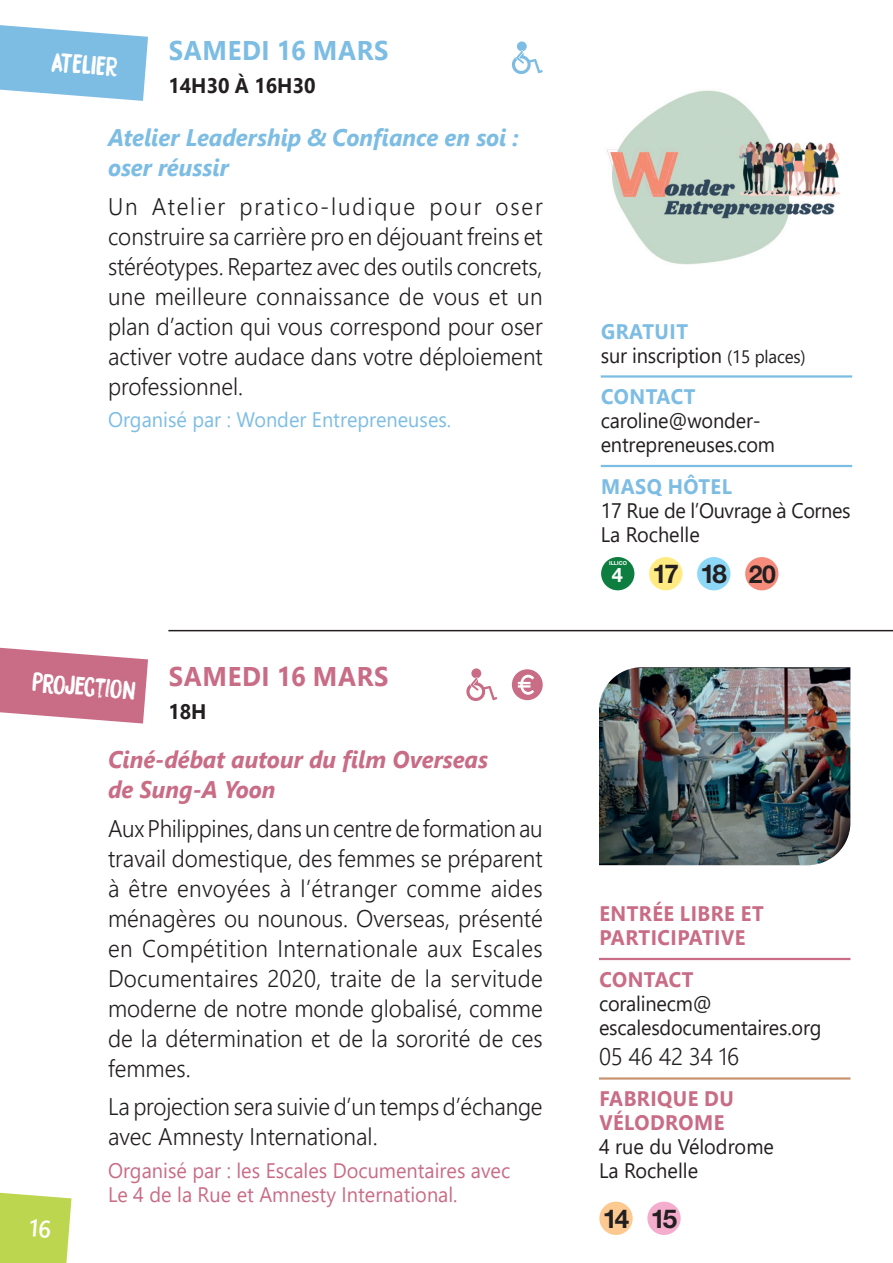
<style>
.page{position:relative;width:893px;height:1263px;background:#fff}
.page>*{position:absolute;margin:0;border:0;box-sizing:border-box;transform-origin:0 0}
.t1{font:700 27px "Segoe UI";letter-spacing:.025em;color:#7dbde4;scale:.95 1}
.t2{font:700 27px "Segoe UI";letter-spacing:.025em;color:#c96c86;scale:.95 1}
.t3{font:700 26.1px "Helvetica Neue LT Pro";letter-spacing:-.1em;color:#231f20}
.t4{font:300 24px/30px "Segoe UI";color:#231f20;text-align:justify;scale:.95 1}
.t5{font:italic 700 24px/30px "Segoe UI";color:#7dbde4;scale:.95 1}
.t6{font:italic 700 24px/30px "Segoe UI";color:#c96c86;scale:.95 1}
.t7{font:24px "DK Bocadillo";color:#fff;scale:.95 1}
.t8{font:21px/24px "Segoe UI";letter-spacing:-.01em;color:#231f20;scale:.95 1}
.t9{font:21px/24px "Segoe UI";color:#c96c86;scale:.95 1}
.t10{font:700 21px/24px "Segoe UI";letter-spacing:.025em;color:#c96c86;scale:.95 1}
.t11{font:21px "Segoe UI";color:#7dbde4;scale:.95 1}
.t12{font:700 21px "Segoe UI";letter-spacing:.025em;color:#7dbde4;scale:.95 1}
.t13{font:700 21px "Segoe UI";color:#231f20;scale:.95 1}
.t14{font:700 5.4px "Helvetica Neue LT Pro";color:#fff}
.s1{font-weight:700;color:#7dbde4}
.s2{font-size:18px}
.s3{font-size:20.1px;color:#fff}
.s4{font-size:24.9px}
</style>
<div class="page">
<img style="left:599px;top:667px;width:251px;height:198px">
<svg style="left:0;top:25px;width:148px;height:76px"></svg>
<svg style="left:512px;top:41px;width:31px;height:33px"></svg>
<hr style="left:601px;top:375px;width:251px;height:3px;background:#7dbde4">
<hr style="left:601px;top:465px;width:251px;height:2px;background:#7dbde4">
<div style="left:601px;top:557px;width:33px;height:33px;background:#0d7e3f;border-radius:50%"></div>
<div style="left:649px;top:557px;width:33px;height:33px;background:#ffeb82;border-radius:50%"></div>
<div style="left:697px;top:557px;width:33px;height:33px;background:#8dd7f7;border-radius:50%"></div>
<div style="left:745px;top:557px;width:33px;height:33px;background:#f48b7b;border-radius:50%"></div>
<img style="left:607px;top:90px;width:233px;height:175px">
<svg style="left:0;top:648px;width:148px;height:75px;background:#d18298"></svg>
<svg style="left:466px;top:668px;width:31px;height:33px"></svg>
<svg style="left:512px;top:669px;width:31px;height:31px"></svg>
<hr style="left:599px;top:958px;width:251px;height:2px;background:#c96c86">
<hr style="left:599px;top:1077px;width:251px;height:3px;background:#c69471">
<div style="left:599px;top:1201px;width:34px;height:34px;background:#fcc991;border-radius:50%"></div>
<div style="left:647px;top:1201px;width:34px;height:34px;background:#f5adce;border-radius:50%"></div>
<hr style="left:168px;top:630px;width:725px;height:1px;background:#231f20">
<svg style="left:0;top:1192px;width:71px;height:71px;background:#c1da5c"></svg>
<p class="t7" style="left:53px;top:47px;width:72px;rotate:5deg">ATELIER</p>
<p class="t1" style="left:169px;top:25px;width:233px">SAMEDI 16 MARS</p>
<p class="t13" style="left:168px;top:66px;width:156px">14H30 À 16H30</p>
<p class="t5" style="left:108px;top:119px;width:434px">Atelier Leadership &amp; Confiance en soi : oser réussir</p>
<p class="t4" style="left:108px;top:189px;width:459px">Un Atelier pratico-ludique pour oser construire sa carrière pro en déjouant freins et stéréotypes. Repartez avec des outils concrets, une meilleure connaissance de vous et un plan d’action qui vous correspond pour oser activer votre audace dans votre déploiement professionnel.</p>
<p class="t11" style="left:108px;top:400px;width:363px">Organisé par : Wonder Entrepreneuses.</p>
<p class="t7" style="left:34px;top:667px;width:111px;rotate:5deg">Projection</p>
<p class="t2" style="left:169px;top:651px;width:233px">SAMEDI 16 MARS</p>
<p class="t13" style="left:168px;top:691px;width:42px">18H</p>
<p class="t6" style="left:108px;top:741px;width:402px">Ciné-débat autour du film Overseas de Sung-A Yoon</p>
<p class="t4" style="left:108px;top:811px;width:459px">Aux Philippines, dans un centre de formation au travail domestique, des femmes se préparent à être envoyées à l’étranger comme aides ménagères ou nounous. Overseas, présenté en Compétition Internationale aux Escales Documentaires 2020, traite de la servitude moderne de notre monde globalisé, comme de la détermination et de la sororité de ces femmes.</p>
<p class="t4" style="left:108px;top:1089px;width:459px">La projection sera suivie d’un temps d’échange avec Amnesty International.</p>
<p class="t9" style="left:108px;top:1156px;width:425px">Organisé par : les Escales Documentaires avec<br>Le 4 de la Rue et Amnesty International.</p>
<p class="t8" style="left:601px;top:317px;width:217px"><span class="s1">GRATUIT<br></span>sur inscription <span class="s2">(15 places)</span></p>
<p class="t12" style="left:601px;top:377px;width:101px">CONTACT</p>
<p class="t8" style="left:601px;top:407px;width:185px">caroline@wonder&shy;entrepreneuses.com</p>
<p class="t12" style="left:601px;top:466px;width:139px">MASQ HÔTEL</p>
<p class="t8" style="left:601px;top:496px;width:264px">17 Rue de l’Ouvrage à Cornes<br>La Rochelle</p>
<p class="t14" style="left:609px;top:560px;width:19px">ILLICO</p>
<p class="t3" style="left:612px;top:557px;width:165px"><span class="s3">4</span> 17 18 <span class="s4">20</span></p>
<p class="t10" style="left:599px;top:900px;width:175px">ENTRÉE LIBRE ET<br>PARTICIPATIVE</p>
<p class="t10" style="left:599px;top:965px;width:101px">CONTACT</p>
<p class="t8" style="left:599px;top:989px;width:236px">coralinecm@ escalesdocumentaires.org</p>
<p class="t4" style="left:599px;top:1039px;width:149px">05 46 42 34 16</p>
<p class="t10" style="left:599px;top:1085px;width:143px">FABRIQUE DU<br>VÉLODROME</p>
<p class="t8" style="left:599px;top:1133px;width:186px">4 rue du Vélodrome<br>La Rochelle</p>
<p class="t3" style="left:603px;top:1202px;width:76px">14 15</p>
</div>
